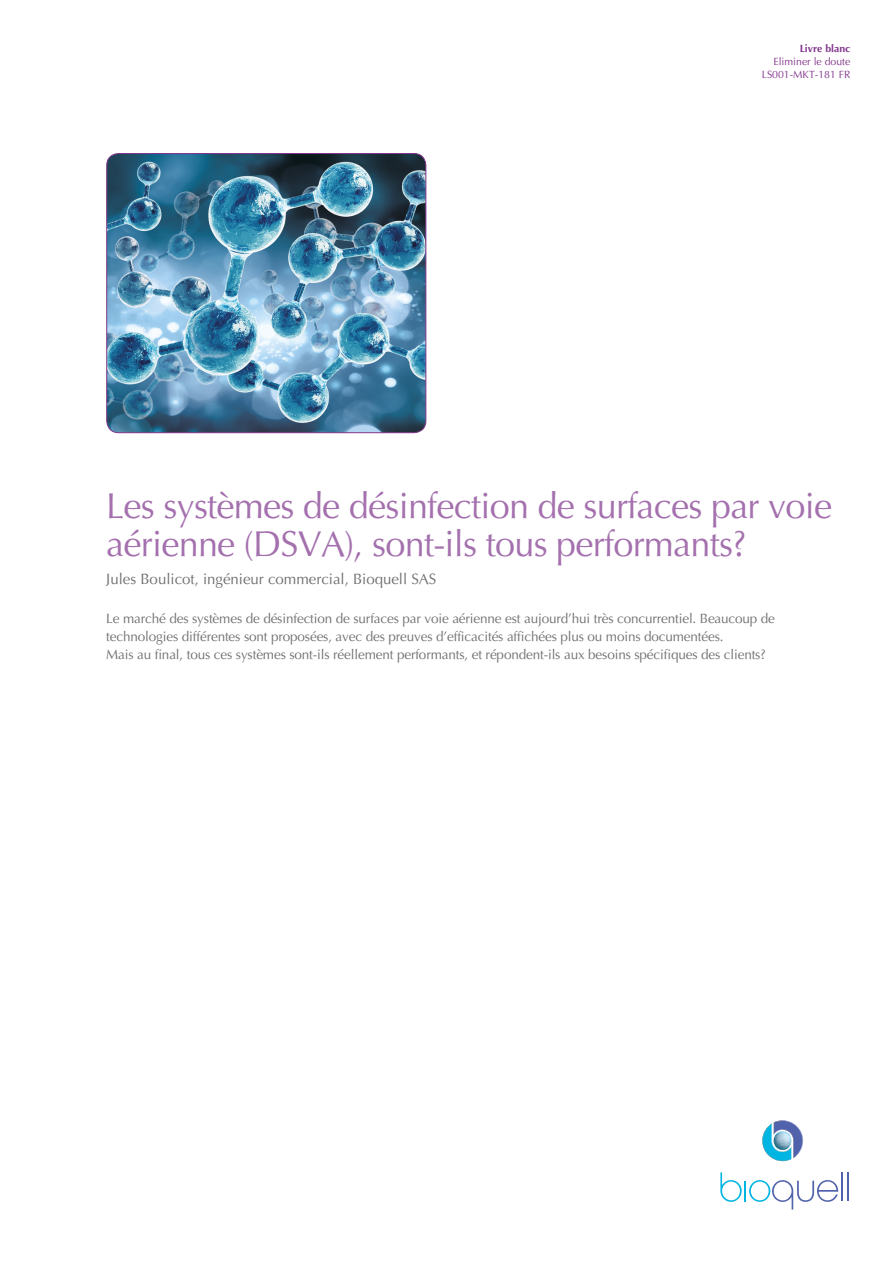
<style>
.page{position:relative;width:893px;height:1263px;background:#fff}
.page>*{position:absolute;margin:0;border:0;box-sizing:border-box;transform-origin:0 0}
.t1{font:36px/37.5px "BQ Opt Coast";letter-spacing:-.02em;color:#a470ae}
.t2{font:15px "BQ Opt Coast";color:#706f6f}
.t3{font:13.5px/18px "BQ Opt Coast";letter-spacing:-.01em;color:#706f6f}
.t4{font:10.5px/13.5px "BQ Opt Coast";color:#82368c;text-align:right}
.t5{font:700 10.5px "BQ Opt Coast";color:#82368c}
</style>
<div class="page">
<hr style="left:744px;top:1181px;width:2px;height:20px;background:#00b5e1">
<svg style="left:720px;top:1172px;width:22px;height:30px"></svg>
<hr style="left:841px;top:1172px;width:2px;height:29px;background:#5062ab">
<hr style="left:847px;top:1172px;width:2px;height:29px;background:#5062ab">
<svg style="left:749px;top:1180px;width:89px;height:29px"></svg>
<svg style="left:762px;top:1120px;width:42px;height:41px"></svg>
<img style="left:108px;top:153px;width:318px;height:280px">
<div style="left:106px;top:153px;width:320px;height:280px;border:1px solid #82368c;border-radius:12px"></div>
<p class="t5" style="left:800px;top:43px;width:52px">Livre blanc</p>
<p class="t4" style="left:762px;top:55px;width:90px">Eliminer le doute<br>LS001-MKT-181 FR</p>
<h1 class="t1" style="left:106px;top:488px;width:727px">Les systèmes de désinfection de surfaces par voie aérienne (DSVA), sont-ils tous performants?</h1>
<p class="t2" style="left:106px;top:570px;width:332px">Jules Boulicot, ingénieur commercial, Bioquell SAS</p>
<p class="t3" style="left:106px;top:609px;width:670px">Le marché des systèmes de désinfection de surfaces par voie aérienne est aujourd’hui très concurrentiel. Beaucoup de technologies différentes sont proposées, avec des preuves d’efficacités affichées plus ou moins documentées.<br>Mais au final, tous ces systèmes sont-ils réellement performants, et répondent-ils aux besoins spécifiques des clients?</p>
</div>
